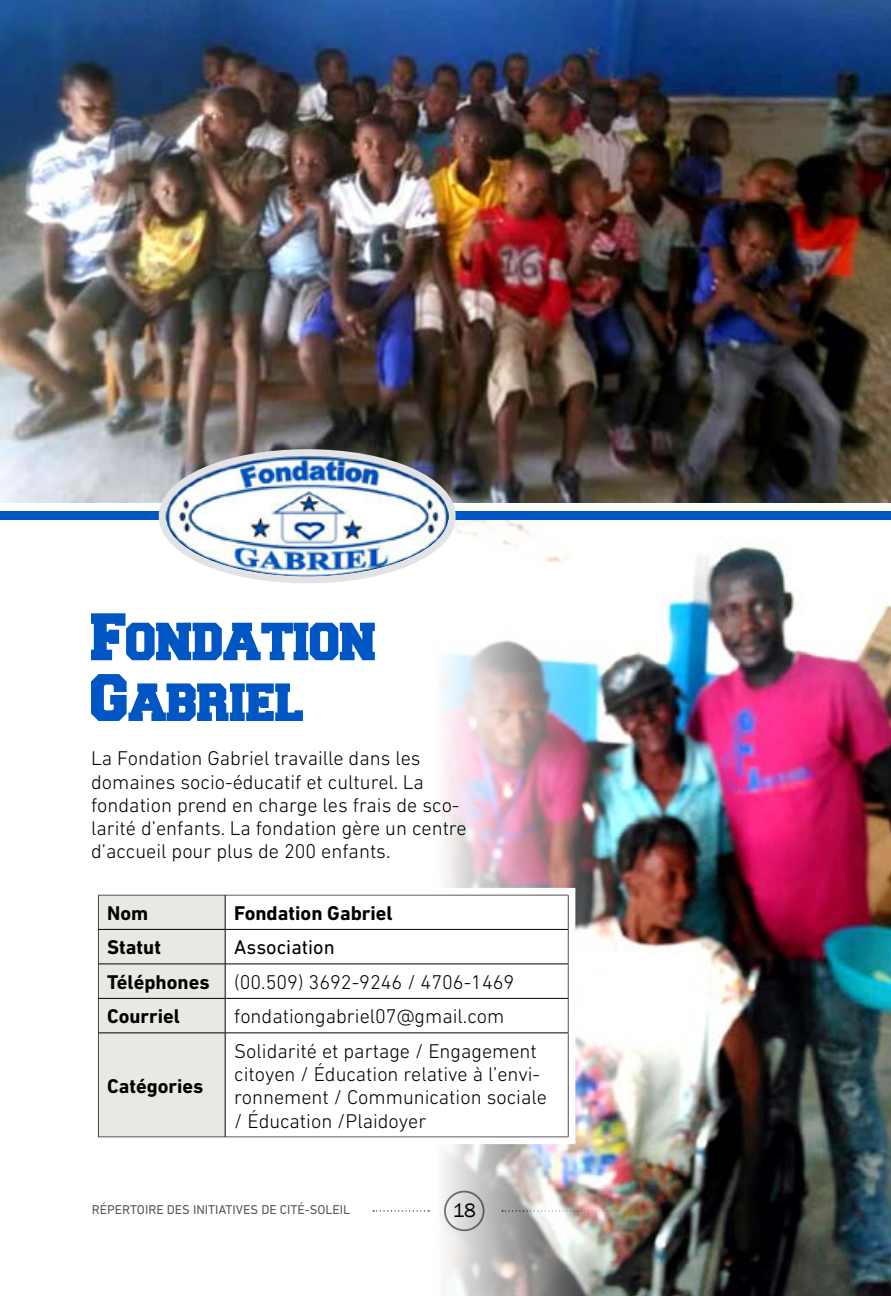
<style>
.page{position:relative;width:891px;height:1296px;background:#fff}
.page>*{position:absolute;margin:0;border:0;box-sizing:border-box;transform-origin:0 0}
.t1{font:56.25px/60.8px "Freshman";letter-spacing:-.03em;color:#0056c3}
.t2{font:300 20.25px/23.2px "DIN Next LT Pro";color:#000}
.t3{font:700 20.25px "DIN Next LT Pro";color:#000}
.t4{font:20.03px "Franklin Gothic";color:#000}
.t5{font:13.05px "DIN Next LT Pro";color:#58595b}
.s1{font-weight:400}
.s2{font-weight:700}
</style>
<div class="page">
<svg style="left:373px;top:1210px;width:56px;height:2px"></svg>
<img style="left:429px;top:519px;width:462px;height:777px">
<img style="left:0;top:0;width:891px;height:503px">
<div style="left:0;top:511px;width:891px;height:8px;background:#0056c3"></div>
<div style="left:99px;top:896px;width:126px;height:240px;background:#e6e9e4"></div>
<svg style="left:226px;top:896px;width:341px;height:240px"></svg>
<hr style="left:225px;top:929px;width:344px;height:1px;background:#000">
<hr style="left:225px;top:964px;width:344px;height:1px;background:#000">
<hr style="left:225px;top:998px;width:344px;height:1px;background:#000">
<hr style="left:225px;top:1033px;width:344px;height:1px;background:#000">
<hr style="left:225px;top:895px;width:1px;height:34px;background:#000">
<hr style="left:98px;top:929px;width:127px;height:1px;background:#000">
<hr style="left:225px;top:930px;width:1px;height:34px;background:#000">
<hr style="left:98px;top:964px;width:127px;height:1px;background:#000">
<hr style="left:225px;top:964px;width:1px;height:34px;background:#000">
<hr style="left:98px;top:998px;width:127px;height:1px;background:#000">
<hr style="left:225px;top:999px;width:1px;height:34px;background:#000">
<hr style="left:225px;top:1033px;width:1px;height:104px;background:#000">
<hr style="left:98px;top:1033px;width:127px;height:1px;background:#000">
<div style="left:91px;top:888px;width:484px;height:256px;border:7px solid #fff"></div>
<img style="left:166px;top:456px;width:283px;height:121px">
<div style="left:159px;top:449px;width:297px;height:134px;border:7px solid #e2e3e4;border-radius:50%"></div>
<h1 class="t1" style="left:91px;top:610px;width:288px">Fondation<br>Gabriel</h1>
<p class="t2" style="left:91px;top:747px;width:377px">La Fondation Gabriel travaille dans les domaines socio-éducatif et culturel. La fondation prend en charge les frais de sco&shy;larité d’enfants. La fondation gère un centre d’accueil pour plus de 200 enfants.</p>
<p class="t3" style="left:107px;top:901px;width:43px">Nom</p>
<p class="t3" style="left:234px;top:901px;width:160px">Fondation Gabriel</p>
<p class="t3" style="left:107px;top:936px;width:55px">Statut</p>
<p class="t2" style="left:107px;top:930px;width:409px;line-height:34.4px;text-indent:127px"><span class="s1">Association<br></span><span class="s2">Téléphones</span> (00.509) 3692-9246 / 4706-1469<br><span class="s2">Courriel</span></p>
<p class="t2" style="left:234px;top:1005px;width:272px">fondationgabriel07@gmail.com</p>
<p class="t3" style="left:107px;top:1074px;width:98px">Catégories</p>
<p class="t2" style="left:234px;top:1039px;width:314px">Solidarité et partage / Engagement citoyen / Éducation relative à l’envi&shy;ronnement / Communication sociale / Éducation /Plaidoyer</p>
<p class="t5" style="left:92px;top:1202px;width:260px">RÉPERTOIRE DES INITIATIVES DE CITÉ-SOLEIL</p>
<p class="t4" style="left:453px;top:1198px;width:25px">18</p>
</div>
